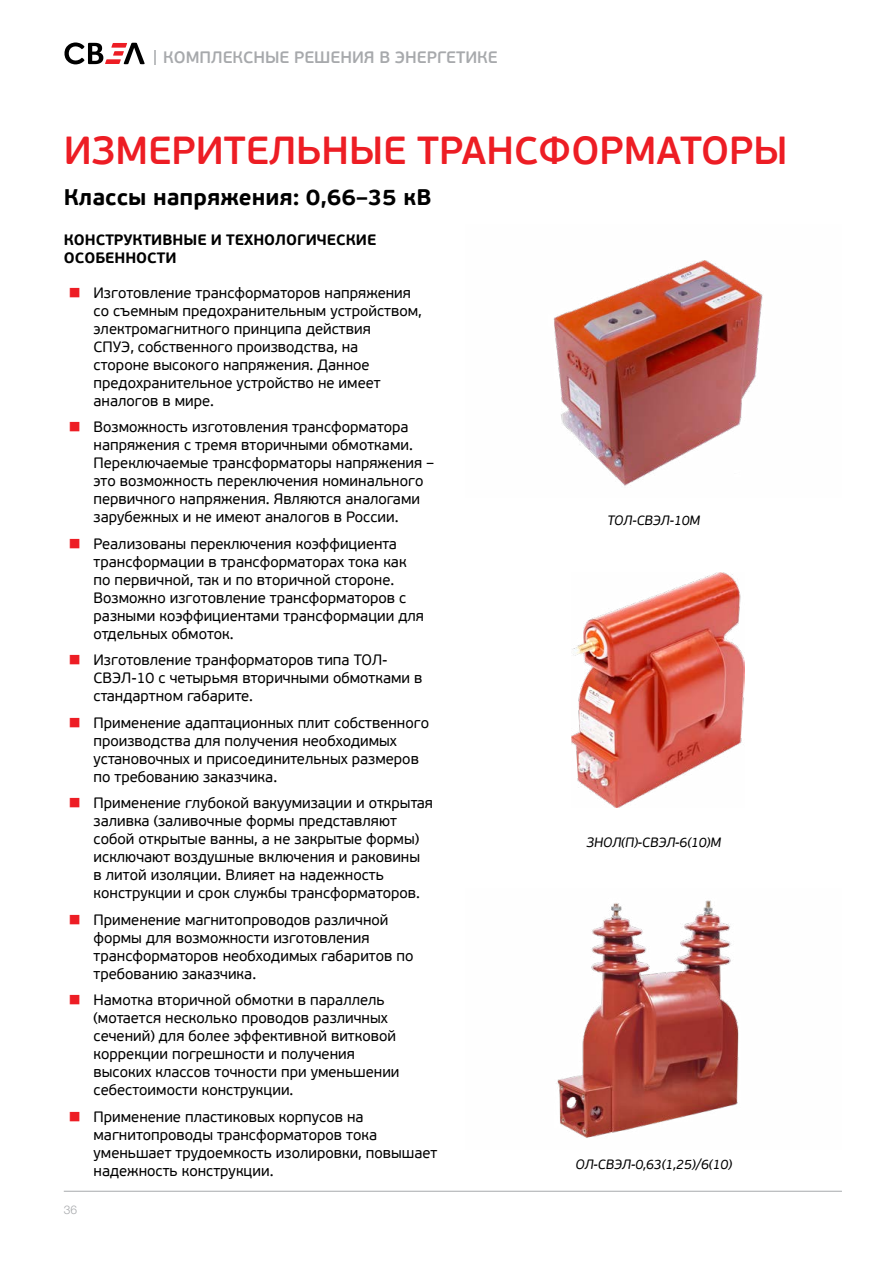
<style>
.page{position:relative;width:893px;height:1263px;background:#fff}
.page>*{position:absolute;margin:0;border:0;box-sizing:border-box;transform-origin:0 0}
.Заголовок_раздела_кр{font:600 39px "PF Beau Sans Pro";color:#ed1d24}
.Подзаголовок_раздела{font:700 22.5px "PF Beau Sans Pro";color:#000}
.t1{font:600 16.5px "PF Beau Sans Pro";color:#a7a9ac}
.t2{font:15px/18px "PF Beau Sans Pro";color:#000}
.Заголовок_в_тексте{font:700 15px/18px "PF Beau Sans Pro";color:#000}
.Подпись_рисунков{font:italic 13.5px "PF Beau Sans Pro";color:#000}
.t3{font:300 12px "Helvetica Neue Cyr";color:#a7a9ac}
.s1{font-weight:300;color:#ed1d24}
</style>
<div class="page">
<svg style="left:154px;top:50px;width:1px;height:14px"></svg>
<hr style="left:64px;top:1191px;width:778px;height:1px;background:#a7a9ac">
<svg style="left:64px;top:43px;width:81px;height:21px"></svg>
<img style="left:553px;top:260px;width:210px;height:226px">
<img style="left:572px;top:572px;width:172px;height:235px">
<img style="left:556px;top:900px;width:183px;height:238px">
<p class="t1" style="left:163px;top:48px;width:336px">КОМПЛЕКСНЫЕ РЕШЕНИЯ В ЭНЕРГЕТИКЕ</p>
<p class="Заголовок_раздела_кр" style="left:64px;top:128px;width:725px">ИЗМЕРИТЕЛЬНЫЕ ТРАНСФОРМАТОРЫ</p>
<p class="Подзаголовок_раздела" style="left:64px;top:183px;width:369px">Классы напряжения: 0,66–35 кВ</p>
<p class="Заголовок_в_тексте" style="left:64px;top:231px;width:314px">КОНСТРУКТИВНЫЕ И ТЕХНОЛОГИЧЕСКИЕ<br>ОСОБЕННОСТИ</p>
<p class="t2" style="left:94px;top:284px;width:330px;text-indent:-26px"><span class="s1">■</span> Изготовление трансформаторов напряжения со съемным предохранительным устройством, электромагнитного принципа действия<br>СПУЭ, собственного производства, на<br>стороне высокого напряжения. Данное предохранительное устройство не имеет аналогов в мире.</p>
<p class="t2" style="left:94px;top:418px;width:342px;text-indent:-26px"><span class="s1">■</span> Возможность изготовления трансформатора напряжения с тремя вторичными обмотками.<br>Переключаемые трансформаторы напряжения – это возможность переключения номинального первичного напряжения. Являются аналогами зарубежных и не имеют аналогов в России.</p>
<p class="t2" style="left:94px;top:535px;width:332px;text-indent:-26px"><span class="s1">■</span> Реализованы переключения коэффициента трансформации в трансформаторах тока как по первичной, так и по вторичной стороне.<br>Возможно изготовление трансформаторов с разными коэффициентами трансформации для отдельных обмоток.</p>
<p class="t2" style="left:94px;top:651px;width:331px;text-indent:-26px"><span class="s1">■</span> Изготовление транформаторов типа ТОЛ-<br>СВЭЛ-10 с четырьмя вторичными обмотками в стандартном габарите.</p>
<p class="t2" style="left:94px;top:714px;width:337px;text-indent:-26px"><span class="s1">■</span> Применение адаптационных плит собственного производства для получения необходимых установочных и присоединительных размеров по требованию заказчика.</p>
<p class="t2" style="left:94px;top:794px;width:341px;text-indent:-26px"><span class="s1">■</span> Применение глубокой вакуумизации и открытая заливка (заливочные формы представляют собой открытые ванны, а не закрытые формы) исключают воздушные включения и раковины<br>в литой изоляции. Влияет на надежность конструкции и срок службы трансформаторов.</p>
<p class="t2" style="left:94px;top:911px;width:321px;text-indent:-26px"><span class="s1">■</span> Применение магнитопроводов различной формы для возможности изготовления трансформаторов необходимых габаритов по требованию заказчика.</p>
<p class="t2" style="left:94px;top:991px;width:307px;text-indent:-26px"><span class="s1">■</span> Намотка вторичной обмотки в параллель (мотается несколько проводов различных сечений) для более эффективной витковой коррекции погрешности и получения высоких классов точности при уменьшении себестоимости конструкции.</p>
<p class="t2" style="left:94px;top:1108px;width:345px;text-indent:-26px"><span class="s1">■</span> Применение пластиковых корпусов на магнитопроводы трансформаторов тока уменьшает трудоемкость изолировки, повышает надежность конструкции.</p>
<p class="t3" style="left:64px;top:1203px;width:15px">36</p>
<p class="Подпись_рисунков" style="left:607px;top:513px;width:94px">ТОЛ-СВЭЛ-10М</p>
<p class="Подпись_рисунков" style="left:586px;top:835px;width:136px">ЗНОЛ(П)-СВЭЛ-6(10)М</p>
<p class="Подпись_рисунков" style="left:575px;top:1156px;width:158px">ОЛ-СВЭЛ-0,63(1,25)/6(10)</p>
</div>
